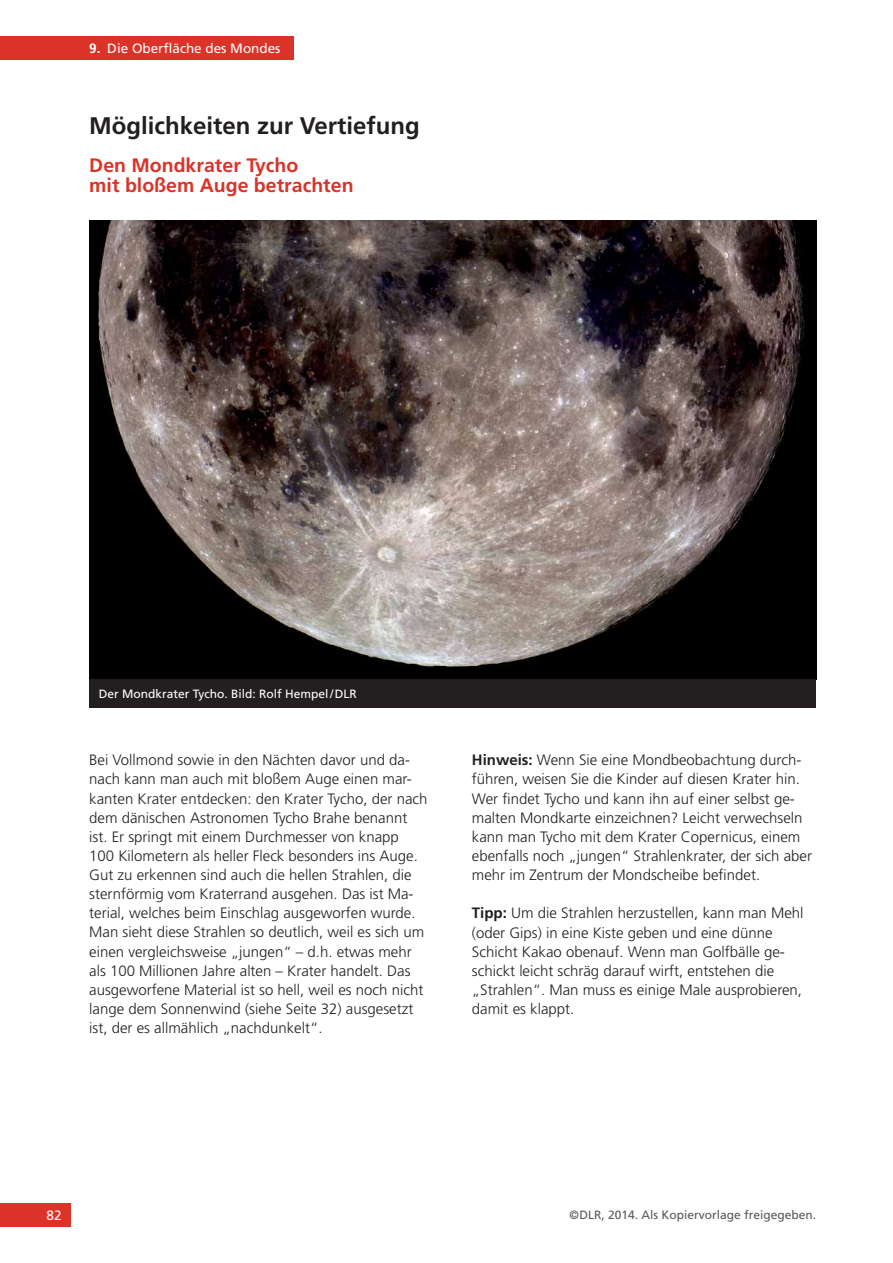
<style>
.page{position:relative;width:893px;height:1263px;background:#fff}
.page>*{position:absolute;margin:0;border:0;box-sizing:border-box;transform-origin:0 0}
.t1{font:700 24px "Frutiger";color:#231f20}
.t2{font:700 19.5px/19px "Frutiger";color:#db3328}
.t3{font:300 15px/19.2px "Frutiger";color:#231f20}
.t4{font:13.5px "Frutiger";color:#fff}
.t5{font:12px "Frutiger";color:#58595b}
.t6{font:12px "Frutiger";color:#fff}
.s1{font-weight:700}
</style>
<div class="page">
<div style="left:0;top:1203px;width:70px;height:24px;background:#db3328"></div>
<div style="left:0;top:36px;width:293px;height:24px;background:#db3328"></div>
<img style="left:89px;top:220px;width:727px;height:459px">
<div style="left:89px;top:679px;width:727px;height:29px;background:#231f20"></div>
<p class="t4" style="left:89px;top:43px;width:193px"><span class="s1">9.</span> Die Oberfläche des Mondes</p>
<h1 class="t1" style="left:89px;top:116px;width:332px">Möglichkeiten zur Vertiefung</h1>
<h2 class="t2" style="left:89px;top:158px;width:266px">Den Mondkrater Tycho<br>mit bloßem Auge betrachten</h2>
<p class="t6" style="left:99px;top:689px;width:260px">Der Mondkrater Tycho. Bild: Rolf Hempel / DLR</p>
<p class="t3" style="left:89px;top:752px;width:340px">Bei Vollmond sowie in den Nächten davor und da&shy;nach kann man auch mit bloßem Auge einen mar&shy;kanten Krater entdecken: den Krater Tycho, der nach dem dänischen Astronomen Tycho Brahe benannt ist. Er springt mit einem Durchmesser von knapp 100 Kilo metern als heller Fleck besonders ins Auge.<br>Gut zu erkennen sind auch die hellen Strahlen, die sternförmig vom Kraterrand ausgehen. Das ist Ma&shy;terial, welches beim Einschlag ausgeworfen wurde.<br>Man sieht diese Strahlen so deutlich, weil es sich um einen vergleichsweise „jungen“ – d.h. etwas mehr als 100 Millionen Jahre alten – Krater handelt. Das ausgeworfene Material ist so hell, weil es noch nicht lange dem Sonnenwind (siehe Seite 32) ausgesetzt ist, der es allmählich „nachdunkelt“.</p>
<p class="t3" style="left:472px;top:752px;width:342px"><span class="s1">Hinweis:</span> Wenn Sie eine Mondbeobachtung durch&shy;führen, weisen Sie die Kinder auf diesen Krater hin.<br>Wer findet Tycho und kann ihn auf einer selbst ge&shy;malten Mondkarte einzeichnen? Leicht verwechseln kann man Tycho mit dem Krater Copernicus, einem ebenfalls noch „jungen“ Strahlenkrater, der sich aber mehr im Zentrum der Mondscheibe befindet.</p>
<p class="t3" style="left:472px;top:905px;width:333px"><span class="s1">Tipp:</span> Um die Strahlen herzustellen, kann man Mehl (oder Gips) in eine Kiste geben und eine dünne Schicht Kakao obenauf. Wenn man Golfbälle ge&shy;schickt leicht schräg darauf wirft, entstehen die „Strahlen“. Man muss es einige Male ausprobieren, damit es klappt.</p>
<p class="t4" style="left:47px;top:1210px;width:17px">82</p>
<p class="t5" style="left:569px;top:1210px;width:248px">© DLR, 2014. Als Kopiervorlage freigegeben.</p>
</div>
